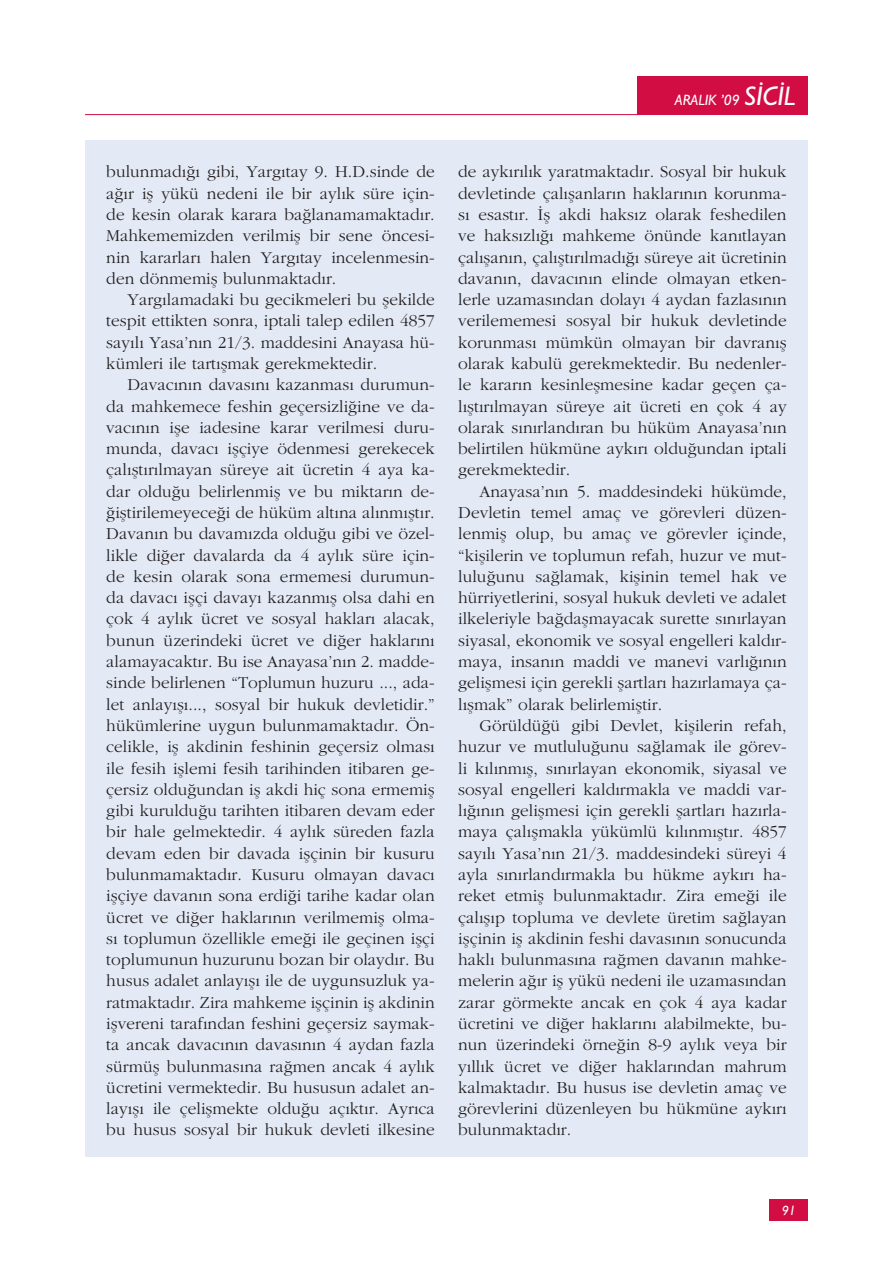
<style>
.page{position:relative;width:893px;height:1263px;background:#fff}
.page>*{position:absolute;margin:0;border:0;box-sizing:border-box;transform-origin:0 0}
.t1{font:17.25px/21.3px "Garamond Turk";letter-spacing:.005em;color:#231f20;text-align:justify}
.t2{font:italic 500 15px "Gill Sans";color:#fff}
.t3{font:italic 500 13.5px "Gill Sans";color:#fff}
.s1{font-size:27px}
</style>
<div class="page">
<hr style="left:85px;top:114px;width:553px;height:1px;background:#d20d44">
<div style="left:770px;top:1199px;width:38px;height:21px;background:#d20d44"></div>
<div style="left:638px;top:77px;width:170px;height:38px;background:#d20d44"></div>
<div style="left:85px;top:140px;width:723px;height:1017px;background:#e4eaf5"></div>
<p class="t2" style="left:675px;top:91px;width:122px">ARALIK ’09 <span class="s1">SİCİL</span></p>
<p class="t1" style="left:106px;top:161px;width:330px">bulunmadığı gibi, Yargıtay 9. H.D.sinde de ağır iş yükü nedeni ile bir aylık süre için&shy;de kesin olarak karara bağlanamamaktadır.<br>Mahkememizden verilmiş bir sene öncesi&shy;nin kararları halen Yargıtay incelenmesin&shy;den dönmemiş bulunmaktadır.</p>
<p class="t1" style="left:106px;top:289px;width:330px;text-indent:21px">Yargılamadaki bu gecikmeleri bu şekilde tespit ettikten sonra, iptali talep edilen 4857 sayılı Yasa’nın 21/3. maddesini Anayasa hü&shy;kümleri ile tartışmak gerekmektedir.</p>
<p class="t1" style="left:106px;top:374px;width:330px;text-indent:21px">Davacının davasını kazanması durumun&shy;da mahkemece feshin geçersizliğine ve da&shy;vacının işe iadesine karar verilmesi duru&shy;munda, davacı işçiye ödenmesi gerekecek çalıştırılmayan süreye ait ücretin 4 aya ka&shy;dar olduğu belirlenmiş ve bu miktarın de&shy;ğiştirilemeyeceği de hüküm altına alınmıştır.<br>Davanın bu davamızda olduğu gibi ve özel&shy;likle diğer davalarda da 4 aylık süre için&shy;de kesin olarak sona ermemesi durumun&shy;da davacı işçi davayı kazanmış olsa dahi en çok 4 aylık ücret ve sosyal hakları alacak, bunun üzerindeki ücret ve diğer haklarını alamayacaktır. Bu ise Anayasa’nın 2. madde&shy;sinde belirlenen “Toplumun huzuru ..., ada&shy;let anlayışı..., sosyal bir hukuk devletidir.” hükümlerine uygun bulunmamaktadır. Ön&shy;celikle, iş akdinin feshinin geçersiz olması ile fesih işlemi fesih tarihinden itibaren ge&shy;çersiz olduğundan iş akdi hiç sona ermemiş gibi kurulduğu tarihten itibaren devam eder bir hale gelmektedir. 4 aylık süreden fazla devam eden bir davada işçinin bir kusuru bulunmamaktadır. Kusuru olmayan davacı işçiye davanın sona erdiği tarihe kadar olan ücret ve diğer haklarının verilmemiş olma&shy;sı toplumun özellikle emeği ile geçinen işçi toplumunun huzurunu bozan bir olaydır. Bu husus adalet anlayışı ile de uygunsuzluk ya&shy;ratmaktadır. Zira mahkeme işçinin iş akdinin işvereni tarafından feshini geçersiz saymak&shy;ta ancak davacının davasının 4 aydan fazla sürmüş bulunmasına rağmen ancak 4 aylık ücretini vermektedir. Bu hususun adalet an&shy;layışı ile çelişmekte olduğu açıktır. Ayrıca bu husus sosyal bir hukuk devleti ilkesine</p>
<p class="t1" style="left:458px;top:161px;width:330px">de aykırılık yaratmaktadır. Sosyal bir hukuk devletinde çalışanların haklarının korunma&shy;sı esastır. İş akdi haksız olarak feshedilen ve haksızlığı mahkeme önünde kanıtlayan çalışanın, çalıştırılmadığı süreye ait ücretinin davanın, davacının elinde olmayan etken&shy;lerle uzamasından dolayı 4 aydan fazlasının verilememesi sosyal bir hukuk devletinde korunması mümkün olmayan bir davranış olarak kabulü gerekmektedir. Bu nedenler&shy;le kararın kesinleşmesine kadar geçen ça&shy;lıştırılmayan süreye ait ücreti en çok 4 ay olarak sınırlandıran bu hüküm Anayasa’nın belirtilen hükmüne aykırı olduğundan iptali gerekmektedir.</p>
<p class="t1" style="left:458px;top:480px;width:330px;text-indent:21px">Anayasa’nın 5. maddesindeki hükümde, Devletin temel amaç ve görevleri düzen&shy;lenmiş olup, bu amaç ve görevler içinde, “kişilerin ve toplumun refah, huzur ve mut&shy;luluğunu sağlamak, kişinin temel hak ve hürriyetlerini, sosyal hukuk devleti ve adalet ilkeleriyle bağdaşmayacak surette sınırlayan siyasal, ekonomik ve sosyal engelleri kaldır&shy;maya, insanın maddi ve manevi varlığının gelişmesi için gerekli şartları hazırlamaya ça&shy;lışmak” olarak belirlemiştir.</p>
<p class="t1" style="left:458px;top:714px;width:330px;text-indent:21px">Görüldüğü gibi Devlet, kişilerin refah, huzur ve mutluluğunu sağlamak ile görev&shy;li kılınmış, sınırlayan ekonomik, siyasal ve sosyal engelleri kaldırmakla ve maddi var&shy;lığının gelişmesi için gerekli şartları hazırla&shy;maya çalışmakla yükümlü kılınmıştır. 4857 sayılı Yasa’nın 21/3. maddesindeki süreyi 4 ayla sınırlandırmakla bu hükme aykırı ha&shy;reket etmiş bulunmaktadır. Zira emeği ile çalışıp topluma ve devlete üretim sağlayan işçinin iş akdinin feshi davasının sonucunda haklı bulunmasına rağmen davanın mahke&shy;melerin ağır iş yükü nedeni ile uzamasından zarar görmekte ancak en çok 4 aya kadar ücretini ve diğer haklarını alabilmekte, bu&shy;nun üzerindeki örneğin 8-9 aylık veya bir yıllık ücret ve diğer haklarından mahrum kalmaktadır. Bu husus ise devletin amaç ve görevlerini düzenleyen bu hükmüne aykırı bulunmaktadır.</p>
<p class="t3" style="left:782px;top:1202px;width:16px">91</p>
</div>
